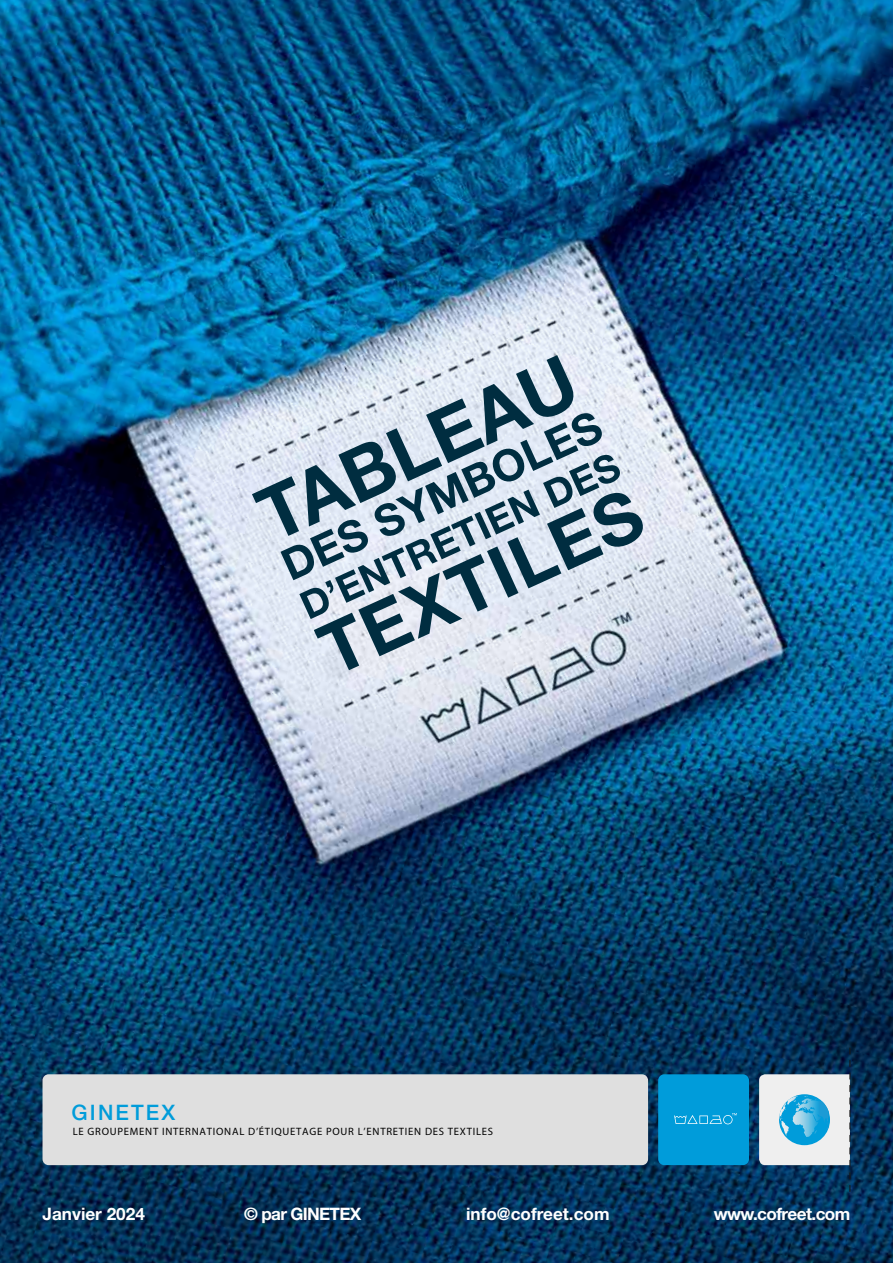
<style>
.page{position:relative;width:893px;height:1263px;background:#fff}
.page>*{position:absolute;margin:0;border:0;box-sizing:border-box;transform-origin:0 0}
.t1{font:500 21.3px "Helvetica Neue";letter-spacing:.1em;color:#009cda}
.t2{font:700 17.1px "Helvetica Neue LT Std";letter-spacing:-.01em;color:#fff}
.t3{font:700 17.1px "Helvetica Neue LT Std";letter-spacing:-.035em;color:#fff}
.t4{font:700 17.1px "Helvetica Neue LT Std";letter-spacing:-.04em;color:#fff}
.t5{font:10.65px "Helvetica Neue";letter-spacing:.07em;color:#000}
</style>
<div class="page">
<img style="left:0;top:0;width:893px;height:1263px">
<div style="left:43px;top:1074px;width:605px;height:91px;background:#dfdfdf;border-radius:6px"></div>
<svg style="left:759px;top:1048px;width:91px;height:143px"></svg>
<div style="left:658px;top:1074px;width:91px;height:91px;background:#009cda;border-radius:6px"></div>
<svg style="left:674px;top:1113px;width:63px;height:11px"></svg>
<svg style="left:314px;top:491px;width:331px;height:179px;background:#bac5d1"></svg>
<svg style="left:299px;top:454px;width:322px;height:165px;background:#a6b6c4"></svg>
<svg style="left:280px;top:412px;width:323px;height:168px;background:#90a4b3"></svg>
<svg style="left:252px;top:355px;width:325px;height:181px;background:#9eb2c1"></svg>
<h1 class="t1" style="left:72px;top:1100px;width:105px">GINETEX</h1>
<p class="t5" style="left:73px;top:1125px;width:422px">LE GROUPEMENT INTERNATIONAL D’ÉTIQUETAGE POUR L’ENTRETIEN DES TEXTILES</p>
<h2 class="t2" style="left:43px;top:1204px;width:104px">Janvier 2024</h2>
<h2 class="t4" style="left:244px;top:1204px;width:119px">© par GINETEX</h2>
<h2 class="t2" style="left:466px;top:1204px;width:145px">info@cofreet.com</h2>
<h2 class="t3" style="left:714px;top:1204px;width:138px">www.cofreet.com</h2>
</div>
